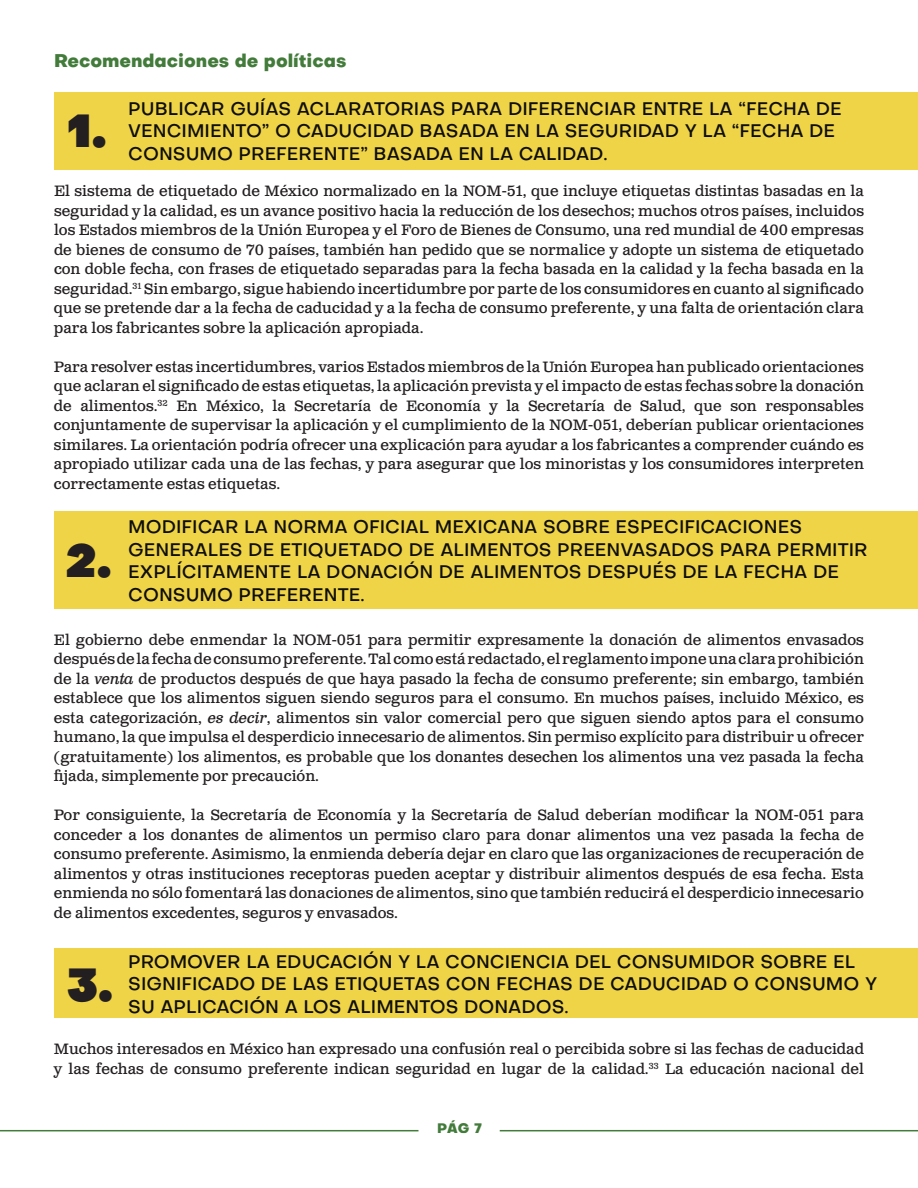
<style>
.page{position:relative;width:918px;height:1188px;background:#fff}
.page>*{position:absolute;margin:0;border:0;box-sizing:border-box;transform-origin:0 0}
.t1{font:45px "Objectivity Super";color:#231f20}
.t2{font:500 18px/22.5px "Objectivity";color:#0e0e0a}
.t3{font:800 18px "Objectivity";color:#427b3a}
.t4{font:15px/19.5px "Clarendon Text Pro";color:#231f20;text-align:justify}
.t5{font:800 13.5px "Objectivity";color:#427b3a}
.s1{font-style:italic}
</style>
<div class="page">
<div style="left:54px;top:92px;width:864px;height:77px;background:#f0d447"></div>
<div style="left:54px;top:512px;width:864px;height:97px;background:#f0d447"></div>
<div style="left:54px;top:949px;width:864px;height:69px;background:#f0d447"></div>
<hr style="left:0;top:1130px;width:418px;height:1px;background:#427b3a">
<hr style="left:500px;top:1130px;width:418px;height:1px;background:#427b3a">
<p class="t3" style="left:54px;top:47px;width:294px">Recomendaciones de políticas</p>
<h1 class="t1" style="left:68px;top:94px;width:41px">1.</h1>
<p class="t2" style="left:128px;top:97px;width:715px">PUBLICAR GUÍAS ACLARATORIAS PARA DIFERENCIAR ENTRE LA “FECHA DE<br>VENCIMIENTO” O CADUCIDAD BASADA EN LA SEGURIDAD Y LA “FECHA DE<br>CONSUMO PREFERENTE” BASADA EN LA CALIDAD.</p>
<p class="t4" style="left:54px;top:182px;width:812px">El sistema de etiquetado de México normalizado en la NOM-51, que incluye etiquetas distintas basadas en la seguridad y la calidad, es un avance positivo hacia la reducción de los desechos; muchos otros países, incluidos los Estados miembros de la Unión Europea y el Foro de Bienes de Consumo, una red mundial de 400 empresas de bienes de consumo de 70 países, también han pedido que se normalice y adopte un sistema de etiquetado con doble fecha, con frases de etiquetado separadas para la fecha basada en la calidad y la fecha basada en la seguridad.<sup>31</sup> Sin embargo, sigue habiendo incertidumbre por parte de los consumidores en cuanto al significado que se pretende dar a la fecha de caducidad y a la fecha de consumo preferente, y una falta de orientación clara para los fabricantes sobre la aplicación apropiada.</p>
<p class="t4" style="left:54px;top:358px;width:812px">Para resolver estas incertidumbres, varios Estados miembros de la Unión Europea han publicado orientaciones que aclaran el significado de estas etiquetas, la aplicación prevista y el impacto de estas fechas sobre la donación de alimentos.<sup>32</sup> En México, la Secretaría de Economía y la Secretaría de Salud, que son responsables conjuntamente de supervisar la aplicación y el cumplimiento de la NOM-051, deberían publicar orientaciones similares. La orientación podría ofrecer una explicación para ayudar a los fabricantes a comprender cuándo es apropiado utilizar cada una de las fechas, y para asegurar que los minoristas y los consumidores interpreten correctamente estas etiquetas.</p>
<h1 class="t1" style="left:66px;top:524px;width:47px">2.</h1>
<p class="t2" style="left:128px;top:515px;width:741px">MODIFICAR LA NORMA OFICIAL MEXICANA SOBRE ESPECIFICACIONES GENERALES DE ETIQUETADO DE ALIMENTOS PREENVASADOS PARA PERMITIR EXPLÍCITAMENTE LA DONACIÓN DE ALIMENTOS DESPUÉS DE LA FECHA DE CONSUMO PREFERENTE.</p>
<p class="t4" style="left:54px;top:631px;width:812px">El gobierno debe enmendar la NOM-051 para permitir expresamente la donación de alimentos envasados después de la fecha de consumo preferente. Tal como está redactado, el reglamento impone una clara prohibición de la <span class="s1">venta</span> de productos después de que haya pasado la fecha de consumo preferente; sin embargo, también establece que los alimentos siguen siendo seguros para el consumo. En muchos países, incluido México, es esta categorización, <span class="s1">es decir</span>, alimentos sin valor comercial pero que siguen siendo aptos para el consumo humano, la que impulsa el desperdicio innecesario de alimentos. Sin permiso explícito para distribuir u ofrecer (gratuitamente) los alimentos, es probable que los donantes desechen los alimentos una vez pasada la fecha fijada, simplemente por precaución.</p>
<p class="t4" style="left:54px;top:806px;width:812px">Por consiguiente, la Secretaría de Economía y la Secretaría de Salud deberían modificar la NOM-051 para conceder a los donantes de alimentos un permiso claro para donar alimentos una vez pasada la fecha de consumo preferente. Asimismo, la enmienda debería dejar en claro que las organizaciones de recuperación de alimentos y otras instituciones receptoras pueden aceptar y distribuir alimentos después de esa fecha. Esta enmienda no sólo fomentará las donaciones de alimentos, sino que también reducirá el desperdicio innecesario de alimentos excedentes, seguros y envasados.</p>
<h1 class="t1" style="left:68px;top:948px;width:47px">3.</h1>
<p class="t2" style="left:128px;top:950px;width:751px">PROMOVER LA EDUCACIÓN Y LA CONCIENCIA DEL CONSUMIDOR SOBRE EL<br>SIGNIFICADO DE LAS ETIQUETAS CON FECHAS DE CADUCIDAD O CONSUMO Y<br>SU APLICACIÓN A LOS ALIMENTOS DONADOS.</p>
<p class="t4" style="left:54px;top:1040px;width:811px">Muchos interesados en México han expresado una confusión real o percibida sobre si las fechas de caducidad y las fechas de consumo preferente indican seguridad en lugar de la calidad.<sup>33</sup> La educación nacional del</p>
<p class="t5" style="left:437px;top:1118px;width:46px">PÁG 7</p>
</div>
